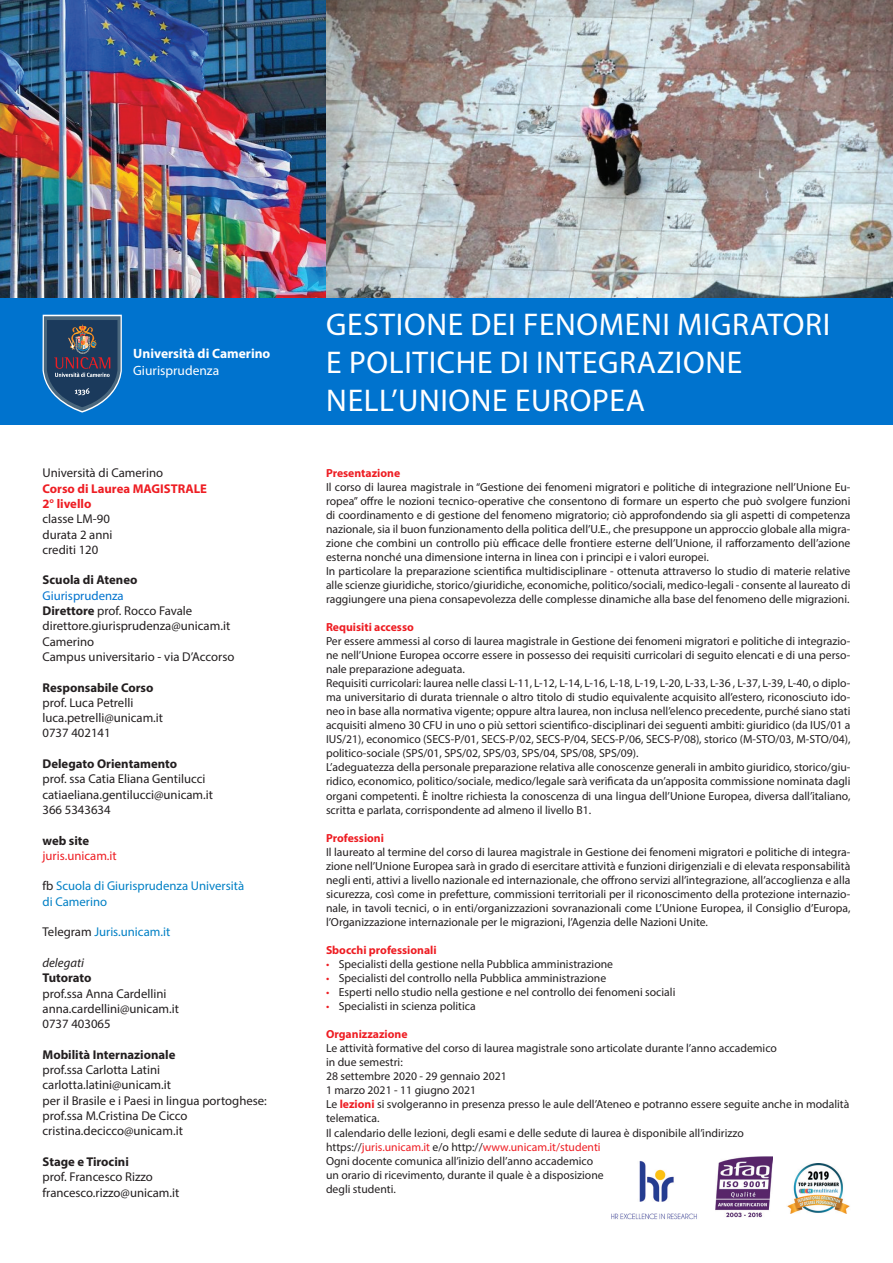
<style>
.page{position:relative;width:893px;height:1263px;background:#fff}
.page>*{position:absolute;margin:0;border:0;box-sizing:border-box;transform-origin:0 0}
.t1{font:31.5px "Myriad Pro";letter-spacing:.02em;color:#fff}
.t2{font:700 13.5px "Myriad Pro";color:#fff}
.t3{font:13.5px "Myriad Pro";color:#fff}
.t4{font:12.75px "Myriad Pro";color:#231f20}
.t5{font:700 12.75px "Myriad Pro";color:#231f20}
.t6{font:12.75px "Myriad Pro";color:#0080c5}
.t7{font:700 12.75px "Myriad Pro";color:#ee1d23}
.t8{font:12.75px "Myriad Pro";color:#ee1d23}
.t9{font:12.75px "Myriad Pro";color:#0073ce}
.t10{font:italic 12.75px "Myriad Pro";color:#231f20}
.t11{font:11.7px/14.1px "Myriad Pro";color:#231f20;text-align:justify}
.t12{font:700 11.7px "Myriad Pro";color:#ee1d23}
.t13{font:11.7px "Myriad Pro";color:#ee1d23}
.s1{font-weight:700}
.s2{color:#231f20}
.s3{color:#ee1d23}
.s4{font-weight:700;color:#ee1d23}
</style>
<div class="page">
<img style="left:611px;top:1161px;width:86px;height:59px">
<img style="left:715px;top:1157px;width:57px;height:61px">
<img style="left:787px;top:1164px;width:63px;height:49px">
<div style="left:0;top:298px;width:893px;height:127px;background:#0073ce"></div>
<svg style="left:43px;top:315px;width:79px;height:98px;background:#3a5779"></svg>
<img style="left:0;top:0;width:893px;height:298px">
<p class="t2" style="left:133px;top:345px;width:139px">Università di Camerino</p>
<p class="t3" style="left:133px;top:362px;width:87px">Giurisprudenza</p>
<p class="t4" style="left:43px;top:465px;width:122px">Università di Camerino</p>
<p class="t7" style="left:43px;top:480px;width:166px">Corso di Laurea MAGISTRALE</p>
<p class="t7" style="left:43px;top:495px;width:50px">2° livello</p>
<p class="t4" style="left:43px;top:511px;width:69px">classe LM-90</p>
<p class="t4" style="left:43px;top:526px;width:72px">durata 2 anni</p>
<p class="t4" style="left:43px;top:542px;width:57px">crediti 120</p>
<p class="t5" style="left:43px;top:572px;width:97px">Scuola di Ateneo</p>
<p class="t9" style="left:43px;top:588px;width:83px">Giurisprudenza</p>
<p class="t4" style="left:43px;top:603px;width:151px"><span class="s1">Direttore</span> prof. Rocco Favale</p>
<p class="t4" style="left:43px;top:618px;width:189px">direttore.giurisprudenza@unicam.it</p>
<p class="t4" style="left:43px;top:633px;width:53px">Camerino</p>
<p class="t4" style="left:43px;top:649px;width:193px">Campus universitario - via D’Accorso</p>
<p class="t5" style="left:43px;top:679px;width:112px">Responsabile Corso</p>
<p class="t4" style="left:43px;top:695px;width:92px">prof. Luca Petrelli</p>
<p class="t4" style="left:43px;top:710px;width:122px">luca.petrelli@unicam.it</p>
<p class="t4" style="left:43px;top:725px;width:70px">0737 402141</p>
<p class="t5" style="left:43px;top:755px;width:136px">Delegato Orientamento</p>
<p class="t4" style="left:43px;top:771px;width:164px">prof. ssa Catia Eliana Gentilucci</p>
<p class="t4" style="left:43px;top:786px;width:172px">catiaeliana.gentilucci@unicam.it</p>
<p class="t4" style="left:43px;top:802px;width:70px">366 5343634</p>
<p class="t5" style="left:43px;top:832px;width:48px">web site</p>
<p class="t8" style="left:43px;top:848px;width:76px">juris.unicam.it</p>
<p class="t6" style="left:43px;top:878px;width:203px"><span class="s2">fb</span> Scuola di Giurisprudenza Università</p>
<p class="t6" style="left:43px;top:894px;width:66px">di Camerino</p>
<p class="t6" style="left:43px;top:924px;width:129px"><span class="s2">Telegram</span> Juris.unicam.it</p>
<p class="t10" style="left:43px;top:955px;width:43px">delegati</p>
<p class="t5" style="left:43px;top:970px;width:51px">Tutorato</p>
<p class="t4" style="left:43px;top:985px;width:126px">prof.ssa Anna Cardellini</p>
<p class="t4" style="left:43px;top:1001px;width:138px">anna.cardellini@unicam.it</p>
<p class="t4" style="left:43px;top:1016px;width:70px">0737 403065</p>
<p class="t5" style="left:43px;top:1046px;width:135px">Mobilità Internazionale</p>
<p class="t4" style="left:43px;top:1062px;width:119px">prof.ssa Carlotta Latini</p>
<p class="t4" style="left:43px;top:1077px;width:130px">carlotta.latini@unicam.it</p>
<p class="t4" style="left:43px;top:1092px;width:226px">per il Brasile e i Paesi in lingua portoghese:</p>
<p class="t4" style="left:43px;top:1108px;width:147px">prof.ssa M.Cristina De Cicco</p>
<p class="t4" style="left:43px;top:1123px;width:142px">cristina.decicco@unicam.it</p>
<p class="t5" style="left:43px;top:1153px;width:88px">Stage e Tirocini</p>
<p class="t4" style="left:43px;top:1169px;width:112px">prof. Francesco Rizzo</p>
<p class="t4" style="left:43px;top:1184px;width:138px">francesco.rizzo@unicam.it</p>
<p class="t1" style="left:326px;top:305px;width:506px">GESTIONE DEI FENOMENI MIGRATORI</p>
<p class="t1" style="left:326px;top:343px;width:417px">E POLITICHE DI INTEGRAZIONE</p>
<p class="t1" style="left:326px;top:381px;width:320px">NELL’UNIONE EUROPEA</p>
<p class="t12" style="left:326px;top:465px;width:76px">Presentazione</p>
<p class="t11" style="left:326px;top:479px;width:526px">Il corso di laurea magistrale in “Gestione dei fenomeni migratori e politiche di integrazione nell’Unione Eu&shy;ropea” offre le nozioni tecnico-operative che consentono di formare un esperto che può svolgere funzioni di coordinamento e di gestione del fenomeno migratorio; ciò approfondendo sia gli aspetti di competenza nazionale, sia il buon funzionamento della politica dell’U.E., che presuppone un approccio globale alla migra&shy;zione che combini un controllo più efficace delle frontiere esterne dell’Unione, il rafforzamento dell’azione esterna nonché una dimensione interna in linea con i principi e i valori europei.</p>
<p class="t11" style="left:326px;top:564px;width:526px">In particolare la preparazione scientifica multidisciplinare - ottenuta attraverso lo studio di materie relative alle scienze giuridiche, storico/giuridiche, economiche, politico/sociali, medico-legali - consente al laureato di raggiungere una piena consapevolezza delle complesse dinamiche alla base del fenomeno delle migrazioni.</p>
<p class="t12" style="left:326px;top:619px;width:89px">Requisiti accesso</p>
<p class="t11" style="left:326px;top:634px;width:526px">Per essere ammessi al corso di laurea magistrale in Gestione dei fenomeni migratori e politiche di integrazio&shy;ne nell’Unione Europea occorre essere in possesso dei requisiti curricolari di seguito elencati e di una perso&shy;nale preparazione adeguata.</p>
<p class="t11" style="left:326px;top:676px;width:526px">Requisiti curricolari: laurea nelle classi L-11, L-12, L-14, L-16, L-18, L-19, L-20, L-33, L-36 , L-37, L-39, L-40, o diplo&shy;ma universitario di durata triennale o altro titolo di studio equivalente acquisito all’estero, riconosciuto ido&shy;neo in base alla normativa vigente; oppure altra laurea, non inclusa nell’elenco precedente, purché siano stati acquisiti almeno 30 CFU in uno o più settori scientifico-disciplinari dei seguenti ambiti: giuridico (da IUS/01 a IUS/21), economico (SECS-P/01, SECS-P/02, SECS-P/04, SECS-P/06, SECS-P/08), storico (M-STO/03, M-STO/04), politico-sociale (SPS/01, SPS/02, SPS/03, SPS/04, SPS/08, SPS/09).</p>
<p class="t11" style="left:326px;top:760px;width:526px">L’adeguatezza della personale preparazione relativa alle conoscenze generali in ambito giuridico, storico/giu&shy;ridico, economico, politico/sociale, medico/legale sarà verificata da un’apposita commissione nominata dagli organi competenti. È inoltre richiesta la conoscenza di una lingua dell’Unione Europea, diversa dall’italiano, scritta e parlata, corrispondente ad almeno il livello B1.</p>
<p class="t12" style="left:326px;top:830px;width:60px">Professioni</p>
<p class="t11" style="left:326px;top:844px;width:526px">Il laureato al termine del corso di laurea magistrale in Gestione dei fenomeni migratori e politiche di integra&shy;zione nell’Unione Europea sarà in grado di esercitare attività e funzioni dirigenziali e di elevata responsabilità negli enti, attivi a livello nazionale ed internazionale, che offrono servizi all’integrazione, all’accoglienza e alla sicurezza, così come in prefetture, commissioni territoriali per il riconoscimento della protezione internazio&shy;nale, in tavoli tecnici, o in enti/organizzazioni sovranazionali come L’Unione Europea, il Consiglio d’Europa, l’Organizzazione internazionale per le migrazioni, l’Agenzia delle Nazioni Unite.</p>
<p class="t12" style="left:326px;top:942px;width:112px">Sbocchi professionali</p>
<p class="t11" style="left:326px;top:957px;width:289px"><span class="s3">•</span> Specialisti della gestione nella Pubblica amministrazione</p>
<p class="t11" style="left:326px;top:971px;width:282px"><span class="s3">•</span> Specialisti del controllo nella Pubblica amministrazione</p>
<p class="t11" style="left:326px;top:985px;width:351px"><span class="s3">•</span> Esperti nello studio nella gestione e nel controllo dei fenomeni sociali</p>
<p class="t11" style="left:326px;top:999px;width:151px"><span class="s3">•</span> Specialisti in scienza politica</p>
<p class="t12" style="left:326px;top:1027px;width:83px">Organizzazione</p>
<p class="t11" style="left:326px;top:1041px;width:452px">Le attività formative del corso di laurea magistrale sono articolate durante l’anno accademico</p>
<p class="t11" style="left:326px;top:1055px;width:78px">in due semestri:</p>
<p class="t11" style="left:326px;top:1069px;width:182px">28 settembre 2020 - 29 gennaio 2021</p>
<p class="t11" style="left:326px;top:1083px;width:152px">1 marzo 2021 - 11 giugno 2021</p>
<p class="t11" style="left:326px;top:1097px;width:525px">Le <span class="s4">lezioni</span> si svolgeranno in presenza presso le aule dell’Ateneo e potranno essere seguite anche in modalità telematica.</p>
<p class="t11" style="left:326px;top:1125px;width:419px">Il calendario delle lezioni, degli esami e delle sedute di laurea è disponibile all’indirizzo</p>
<p class="t13" style="left:326px;top:1139px;width:276px"><span class="s2">https://</span>juris.unicam.it <span class="s2">e/o http://</span>www.unicam.it/studenti</p>
<p class="t11" style="left:326px;top:1153px;width:269px">Ogni docente comunica all’inizio dell’anno accademico</p>
<p class="t11" style="left:326px;top:1167px;width:279px">un orario di ricevimento, durante il quale è a disposizione</p>
<p class="t11" style="left:326px;top:1181px;width:71px">degli studenti.</p>
</div>
